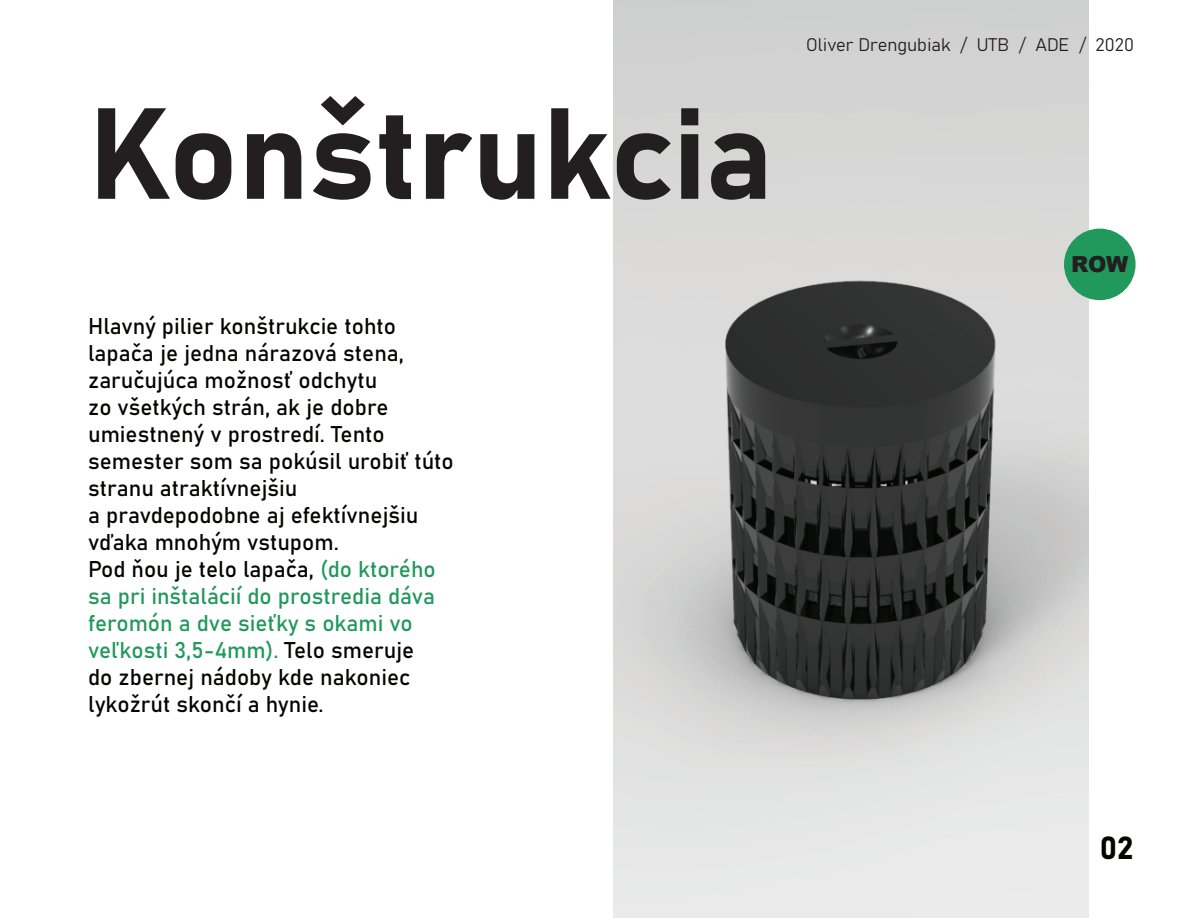
<style>
.page{position:relative;width:1188px;height:918px;background:#fff}
.page>*{position:absolute;margin:0;border:0;box-sizing:border-box;transform-origin:0 0}
.t1{font:127.5px "Bahnschrift";color:#231f20}
.t2{font:31.5px "Bahnschrift";color:#040503}
.t3{font:22.5px/27px "Bahnschrift";color:#040503}
.t4{font:900 22.2px "Arial";color:#231f20}
.t5{font:18px "Bahnschrift";color:#231f20}
.s1{color:#21985c}
</style>
<div class="page">
<img style="left:614px;top:0;width:474px;height:918px">
<div style="left:1064px;top:229px;width:72px;height:71px;background:#21985c;border-radius:50%"></div>
<h1 class="t1" style="left:88px;top:57px;width:687px">Konštrukcia</h1>
<p class="t3" style="left:88px;top:311px;width:367px">Hlavný pilier konštrukcie tohto lapača je jedna nárazová stena, zaručujúca možnosť odchytu<br>zo všetkých strán, ak je dobre umiestnený v prostredí. Tento semester som sa pokúsil urobiť túto stranu atraktívnejšiu<br>a pravdepodobne aj efektívnejšiu vďaka mnohým vstupom.<br>Pod ňou je telo lapača, <span class="s1">(do ktorého sa pri inštalácií do prostredia dáva feromón a dve sieťky s okami vo veľkosti 3,5-4mm).</span> Telo smeruje<br>do zbernej nádoby kde nakoniec lykožrút skončí a hynie.</p>
<p class="t5" style="left:806px;top:31px;width:329px">Oliver Drengubiak / UTB / ADE / 2020</p>
<p class="t4" style="left:1071px;top:248px;width:59px">ROW</p>
<h2 class="t2" style="left:1100px;top:824px;width:35px">02</h2>
</div>
